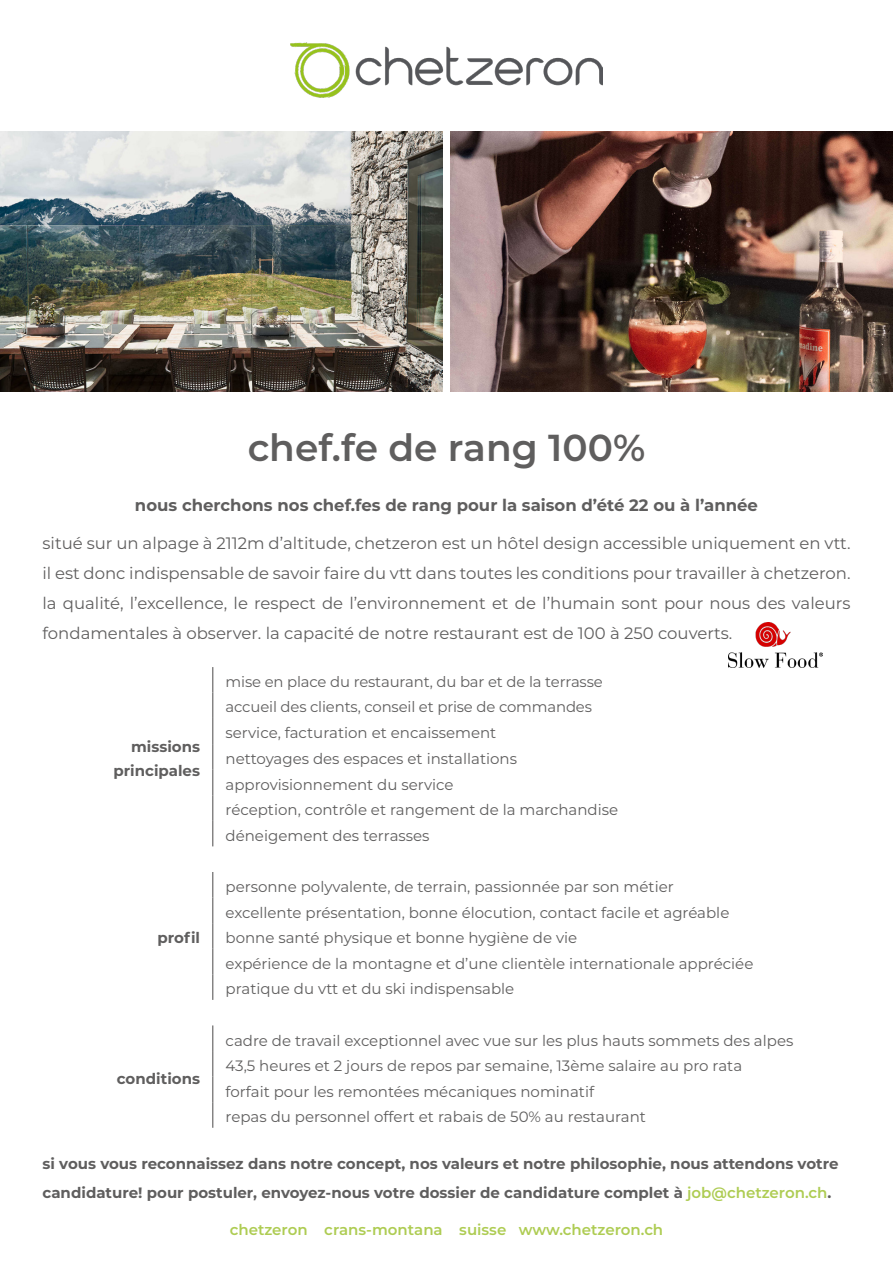
<style>
.page{position:relative;width:893px;height:1263px;background:#fff}
.page>*{position:absolute;margin:0;border:0;box-sizing:border-box;transform-origin:0 0}
.t1{font:600 37.5px "Montserrat";color:#5f5e5e}
.t2{font:16.5px/30px "Montserrat";color:#5f5e5e;text-align:justify}
.t3{font:700 16.5px "Montserrat";color:#5f5e5e}
.t4{font:15px/25.5px "Montserrat";color:#5f5e5e}
.t5{font:700 15px/28.5px "Montserrat";color:#5f5e5e}
.t6{font:600 15px "Montserrat";color:#aecc53}
.t7{font:14.85px/25.3px "Montserrat";letter-spacing:-.01em;color:#5f5e5e}
.s1{font-weight:600;color:#aecc53}
</style>
<div class="page">
<img style="left:0;top:132px;width:442px;height:259px">
<img style="left:291px;top:43px;width:311px;height:55px">
<img style="left:451px;top:132px;width:442px;height:259px">
<svg style="left:212px;top:667px;width:1px;height:179px"></svg>
<svg style="left:212px;top:872px;width:1px;height:128px"></svg>
<svg style="left:212px;top:1025px;width:1px;height:103px"></svg>
<img style="left:728px;top:622px;width:95px;height:45px">
<h1 class="t1" style="left:248px;top:421px;width:399px">chef.fe de rang 100%</h1>
<p class="t3" style="left:135px;top:493px;width:625px">nous cherchons nos chef.fes de rang pour la saison d’été 22 ou à l’année</p>
<p class="t2" style="left:43px;top:527px;width:809px">situé sur un alpage à 2112m d’altitude, chetzeron est un hôtel design accessible uniquement en vtt. il est donc indispensable de savoir faire du vtt dans toutes les conditions pour travailler à chetzeron. la qualité, l’excellence, le respect de l’environnement et de l’humain sont pour nous des valeurs fondamentales à observer. la capacité de notre restaurant est de 100 à 250 couverts.</p>
<p class="t5" style="left:114px;top:734px;width:88px;line-height:24px;text-align:right">missions principales</p>
<p class="t5" style="left:157px;top:923px;width:44px">profil</p>
<p class="t5" style="left:117px;top:1063px;width:85px">conditions</p>
<p class="t7" style="left:226px;top:668px;width:379px">mise en place du restaurant, du bar et de la terrasse accueil des clients, conseil et prise de commandes</p>
<p class="t4" style="left:226px;top:720px;width:394px">service, facturation et encaissement<br>nettoyages des espaces et installations approvisionnement du service<br>réception, contrôle et rangement de la marchandise déneigement des terrasses</p>
<p class="t4" style="left:226px;top:873px;width:529px">personne polyvalente, de terrain, passionnée par son métier excellente présentation, bonne élocution, contact facile et agréable bonne santé physique et bonne hygiène de vie<br>expérience de la montagne et d’une clientèle internationale appréciée pratique du vtt et du ski indispensable</p>
<p class="t4" style="left:226px;top:1027px;width:569px">cadre de travail exceptionnel avec vue sur les plus hauts sommets des alpes 43,5 heures et 2 jours de repos par semaine, 13ème salaire au pro rata<br>forfait pour les remontées mécaniques nominatif<br>repas du personnel offert et rabais de 50% au restaurant</p>
<p class="t5" style="left:43px;top:1149px;width:797px">si vous vous reconnaissez dans notre concept, nos valeurs et notre philosophie, nous attendons votre candidature! pour postuler, envoyez-nous votre dossier de candidature complet à <span class="s1">job@chetzeron.ch</span>.</p>
<p class="t6" style="left:230px;top:1219px;width:435px">chetzeron crans-montana suisse www.chetzeron.ch</p>
</div>
